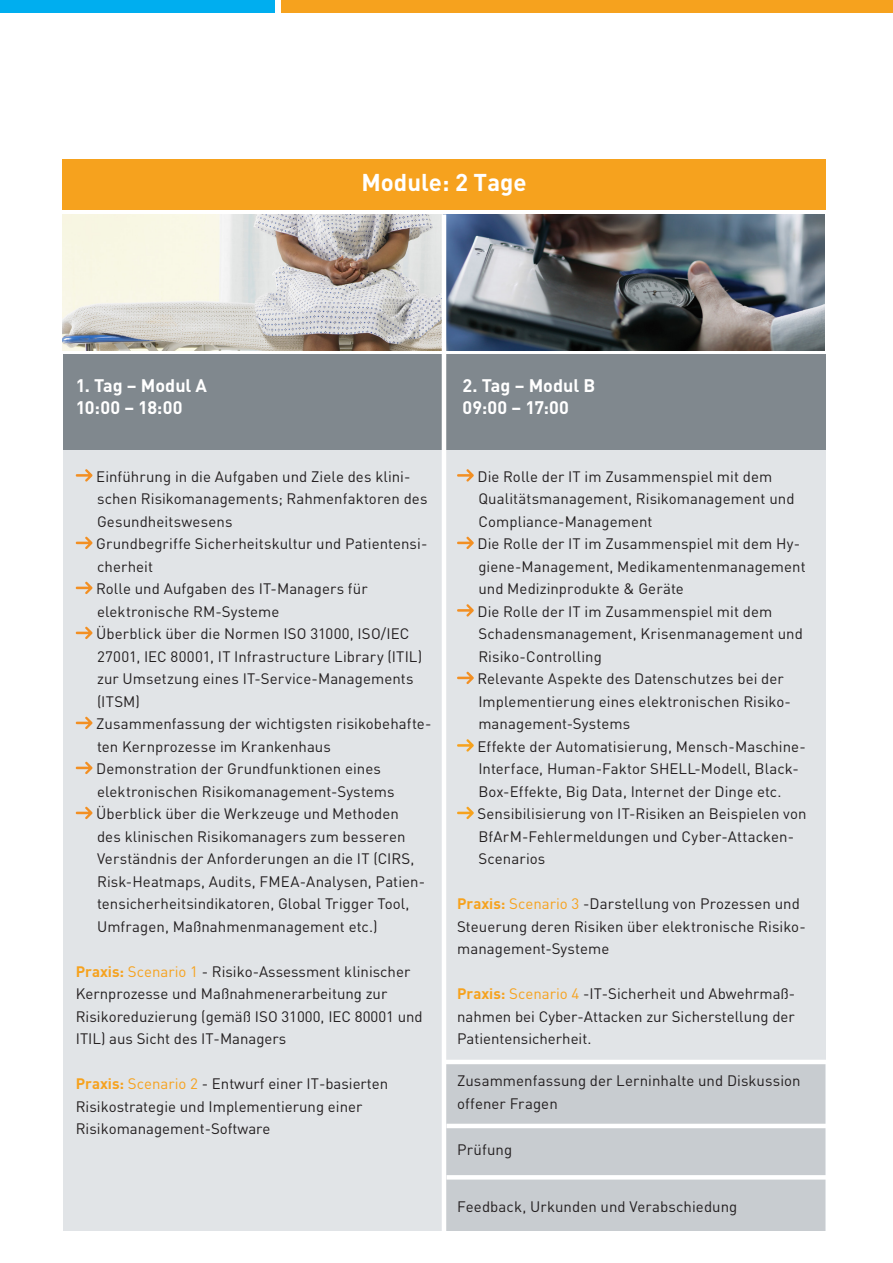
<style>
.page{position:relative;width:893px;height:1263px;background:#fff}
.page>*{position:absolute;margin:0;border:0;box-sizing:border-box;transform-origin:0 0}
.t1{font:700 24px "DIN";color:#fff}
.t2{font:700 18px/22.5px "DIN";color:#fff}
.t3{font:15px/22.5px "DIN";letter-spacing:.005em;color:#231f20}
.s1{font-weight:700;color:#f6a21e}
.s2{color:#f6a21e}
</style>
<div class="page">
<div style="left:63px;top:450px;width:763px;height:780px;background:#e1e4e7"></div>
<div style="left:445px;top:1062px;width:380px;height:168px;background:#c8ccd0"></div>
<div style="left:62px;top:159px;width:764px;height:50px;background:#f6a21e"></div>
<svg style="left:457px;top:469px;width:17px;height:13px"></svg>
<svg style="left:457px;top:537px;width:17px;height:12px"></svg>
<svg style="left:457px;top:604px;width:17px;height:13px"></svg>
<svg style="left:457px;top:672px;width:17px;height:12px"></svg>
<svg style="left:457px;top:739px;width:17px;height:13px"></svg>
<svg style="left:457px;top:807px;width:17px;height:12px"></svg>
<div style="left:282px;top:0;width:611px;height:13px;background:#f6a21e"></div>
<div style="left:0;top:0;width:274px;height:13px;background:#00aeef"></div>
<img style="left:62px;top:214px;width:380px;height:137px">
<img style="left:446px;top:214px;width:379px;height:137px">
<svg style="left:76px;top:469px;width:16px;height:13px"></svg>
<svg style="left:76px;top:537px;width:16px;height:12px"></svg>
<svg style="left:76px;top:582px;width:16px;height:12px"></svg>
<svg style="left:76px;top:627px;width:16px;height:12px"></svg>
<svg style="left:76px;top:717px;width:16px;height:12px"></svg>
<svg style="left:76px;top:762px;width:16px;height:12px"></svg>
<svg style="left:76px;top:807px;width:16px;height:12px"></svg>
<div style="left:63px;top:355px;width:380px;height:95px;background:#80888e"></div>
<div style="left:444px;top:355px;width:382px;height:95px;background:#80888e"></div>
<hr style="left:442px;top:214px;width:4px;height:1020px;background:#fff">
<hr style="left:444px;top:1060px;width:390px;height:4px;background:#fff">
<hr style="left:446px;top:1124px;width:391px;height:4px;background:#fff">
<hr style="left:446px;top:1175px;width:391px;height:4px;background:#fff">
<h1 class="t1" style="left:361px;top:167px;width:167px">Module: 2 Tage</h1>
<p class="t2" style="left:76px;top:373px;width:133px">1. Tag – Modul A<br>10:00 – 18:00</p>
<p class="t2" style="left:463px;top:373px;width:134px">2. Tag – Modul B<br>09:00 – 17:00</p>
<p class="t3" style="left:96px;top:465px;width:337px">Einführung in die Aufgaben und Ziele des klini&shy;schen Risikomanagements; Rahmenfaktoren des Gesundheitswesens<br>Grundbegriffe Sicherheitskultur und Patientensi&shy;cherheit<br>Rolle und Aufgaben des IT-Managers für elektronische RM-Systeme<br>Überblick über die Normen ISO 31000, ISO/IEC 27001, IEC 80001, IT Infrastructure Library (ITIL) zur Umsetzung eines IT-Service-Managements (ITSM)<br>Zusammenfassung der wichtigsten risikobehafte&shy;ten Kernprozesse im Krankenhaus Demonstration der Grundfunktionen eines elektronischen Risikomanagement-Systems Überblick über die Werkzeuge und Methoden<br>des klinischen Risikomanagers zum besseren Verständnis der Anforderungen an die IT (CIRS, Risk-Heatmaps, Audits, FMEA-Analysen, Patien&shy;tensicherheitsindikatoren, Global Trigger Tool, Umfragen, Maßnahmenmanagement etc.)</p>
<p class="t3" style="left:76px;top:960px;width:348px"><span class="s1">Praxis:</span> <span class="s2">Scenario 1</span> - Risiko-Assessment klinischer Kernprozesse und Maßnahmenerarbeitung zur Risikoreduzierung (gemäß ISO 31000, IEC 80001 und ITIL) aus Sicht des IT-Managers</p>
<p class="t3" style="left:76px;top:1072px;width:314px"><span class="s1">Praxis:</span> <span class="s2">Scenario 2</span> - Entwurf einer IT-basierten<br>Risikostrategie und Implementierung einer<br>Risikomanagement-Software</p>
<p class="t3" style="left:477px;top:465px;width:331px">Die Rolle der IT im Zusammenspiel mit dem Qualitätsmanagement, Risikomanagement und Compliance-Management<br>Die Rolle der IT im Zusammenspiel mit dem Hy&shy;giene-Management, Medikamentenmanagement und Medizinprodukte &amp; Geräte<br>Die Rolle der IT im Zusammenspiel mit dem Schadensmanagement, Krisenmanagement und Risiko-Controlling<br>Relevante Aspekte des Datenschutzes bei der Implementierung eines elektronischen Risiko&shy;management-Systems<br>Effekte der Automatisierung, Mensch-Maschine-Interface, Human-Faktor SHELL-Modell, Black-Box-Effekte, Big Data, Internet der Dinge etc.<br>Sensibilisierung von IT-Risiken an Beispielen von BfArM-Fehlermeldungen und Cyber-Attacken-Scenarios</p>
<p class="t3" style="left:457px;top:892px;width:350px"><span class="s1">Praxis:</span> <span class="s2">Scenario 3</span> -Darstellung von Prozessen und<br>Steuerung deren Risiken über elektronische Risiko&shy;management-Systeme</p>
<p class="t3" style="left:457px;top:982px;width:340px;text-align:justify"><span class="s1">Praxis:</span> <span class="s2">Scenario 4</span> -IT-Sicherheit und Abwehrmaß&shy;nahmen bei Cyber-Attacken zur Sicherstellung der Patientensicherheit.</p>
<p class="t3" style="left:457px;top:1069px;width:345px">Zusammenfassung der Lerninhalte und Diskussion offener Fragen</p>
<p class="t3" style="left:457px;top:1138px;width:57px">Prüfung</p>
<p class="t3" style="left:457px;top:1195px;width:282px">Feedback, Urkunden und Verabschiedung</p>
</div>
